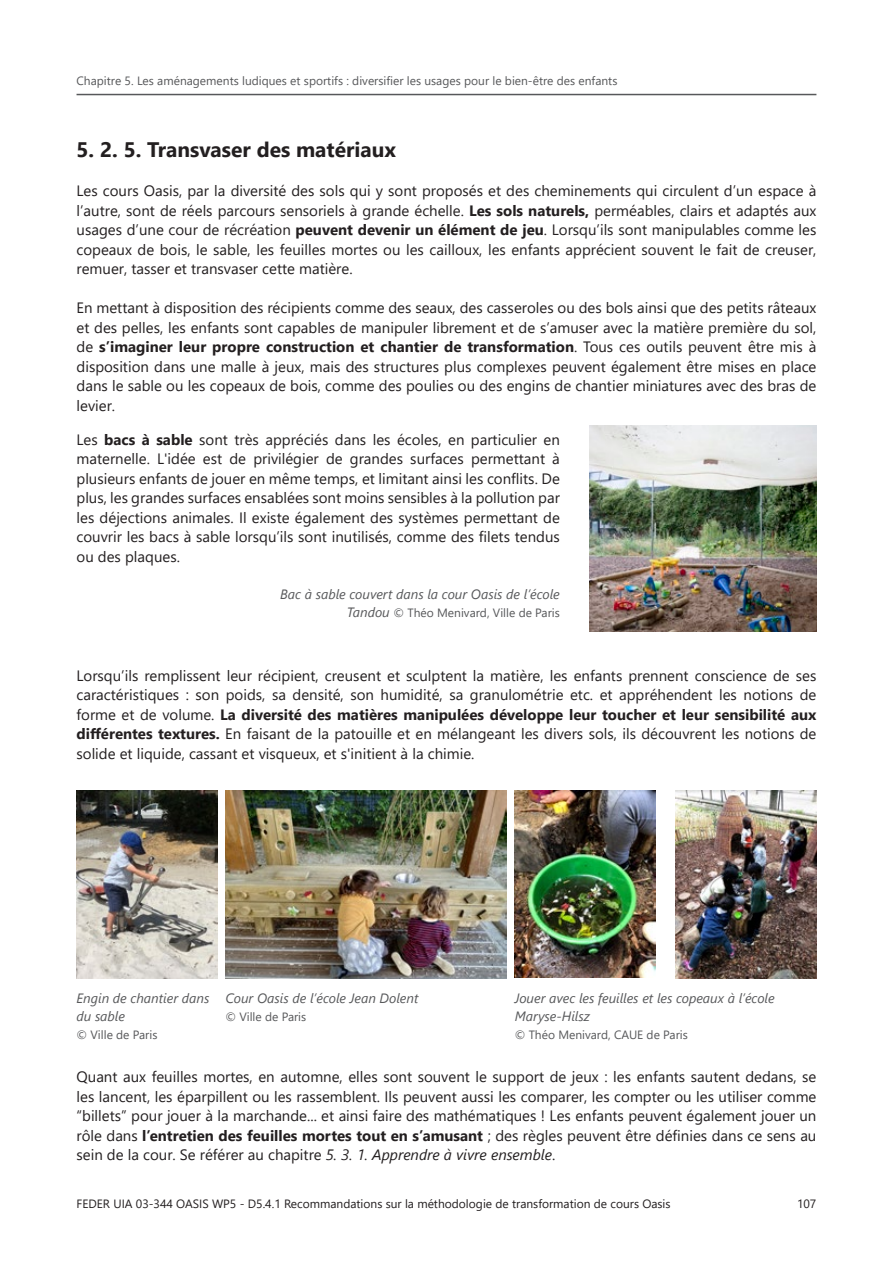
<style>
.page{position:relative;width:893px;height:1263px;background:#fff}
.page>*{position:absolute;margin:0;border:0;box-sizing:border-box;transform-origin:0 0}
.t1{font:700 21px "Segoe UI";color:#231f20}
.t2{font:15px/19.5px "Segoe UI";color:#231f20;text-align:justify}
.légende{font:italic 13.5px/18px "Segoe UI";color:#57585a}
.légende-2{font:12px "Segoe UI";color:#57585a}
.t3{font:12px "Segoe UI";color:#231f20}
.s1{font-weight:700}
.s2{font-style:italic;font-size:13.5px}
.s3{font-style:italic}
</style>
<div class="page">
<hr style="left:77px;top:94px;width:739px;height:1px;background:#57585a">
<img style="left:590px;top:425px;width:226px;height:206px">
<img style="left:225px;top:791px;width:281px;height:187px">
<img style="left:77px;top:791px;width:140px;height:187px">
<img style="left:515px;top:791px;width:140px;height:187px">
<img style="left:676px;top:791px;width:140px;height:187px">
<p class="légende-2" style="left:77px;top:70px;width:542px">Chapitre 5. Les aménagements ludiques et sportifs : diversifier les usages pour le bien-être des enfants</p>
<p class="t1" style="left:77px;top:130px;width:321px">5. 2. 5. Transvaser des matériaux</p>
<p class="t2" style="left:77px;top:180px;width:741px">Les cours Oasis, par la diversité des sols qui y sont proposés et des cheminements qui circulent d’un espace à l’autre, sont de réels parcours sensoriels à grande échelle. <span class="s1">Les sols naturels,</span> perméables, clairs et adaptés aux usages d’une cour de récréation <span class="s1">peuvent devenir un élément de jeu</span>. Lorsqu’ils sont manipulables comme les copeaux de bois, le sable, les feuilles mortes ou les cailloux, les enfants apprécient souvent le fait de creuser, remuer, tasser et transvaser cette matière.</p>
<p class="t2" style="left:77px;top:297px;width:741px">En mettant à disposition des récipients comme des seaux, des casseroles ou des bols ainsi que des petits râteaux et des pelles, les enfants sont capables de manipuler librement et de s’amuser avec la matière première du sol, de <span class="s1">s’imaginer leur propre construction et chantier de transformation</span>. Tous ces outils peuvent être mis à disposition dans une malle à jeux, mais des structures plus complexes peuvent également être mises en place dans le sable ou les copeaux de bois, comme des poulies ou des engins de chantier miniatures avec des bras de levier.</p>
<p class="t2" style="left:77px;top:428px;width:485px">Les <span class="s1">bacs à sable</span> sont très appréciés dans les écoles, en particulier en maternelle. L'idée est de privilégier de grandes surfaces permettant à plusieurs enfants de jouer en même temps, et limitant ainsi les conflits. De plus, les grandes surfaces ensablées sont moins sensibles à la pollution par les déjections animales. Il existe également des systèmes permettant de couvrir les bacs à sable lorsqu’ils sont inutilisés, comme des filets tendus ou des plaques.</p>
<p class="légende" style="left:280px;top:583px;width:281px">Bac à sable couvert dans la cour Oasis de l’école</p>
<p class="légende-2" style="left:347px;top:601px;width:214px"><span class="s2">Tandou</span> © Théo Menivard, Ville de Paris</p>
<p class="t2" style="left:77px;top:664px;width:741px">Lorsqu’ils remplissent leur récipient, creusent et sculptent la matière, les enfants prennent conscience de ses caractéristiques : son poids, sa densité, son humidité, sa granulométrie etc. et appréhendent les notions de forme et de volume. <span class="s1">La diversité des matières manipulées développe leur toucher et leur sensibilité aux différentes textures.</span> En faisant de la patouille et en mélangeant les divers sols, ils découvrent les notions de solide et liquide, cassant et visqueux, et s'initient à la chimie.</p>
<p class="légende" style="left:515px;top:987px;width:261px">Jouer avec les feuilles et les copeaux à l’école<br>Maryse-Hilsz</p>
<p class="légende-2" style="left:515px;top:1023px;width:175px">© Théo Menivard, CAUE de Paris</p>
<p class="t2" style="left:77px;top:1066px;width:741px">Quant aux feuilles mortes, en automne, elles sont souvent le support de jeux : les enfants sautent dedans, se les lancent, les éparpillent ou les rassemblent. Ils peuvent aussi les comparer, les compter ou les utiliser comme “billets” pour jouer à la marchande... et ainsi faire des mathématiques ! Les enfants peuvent également jouer un rôle dans <span class="s1">l’entretien des feuilles mortes tout en s’amusant</span> ; des règles peuvent être définies dans ce sens au sein de la cour. Se référer au chapitre <span class="s3">5. 3. 1. Apprendre à vivre ensemble</span>.</p>
<p class="légende" style="left:225px;top:987px;width:195px">Cour Oasis de l’école Jean Dolent</p>
<p class="légende-2" style="left:225px;top:1005px;width:82px">© Ville de Paris</p>
<p class="légende" style="left:77px;top:987px;width:134px">Engin de chantier dans du sable</p>
<p class="légende-2" style="left:77px;top:1023px;width:82px">© Ville de Paris</p>
<p class="t3" style="left:77px;top:1192px;width:596px">FEDER UIA 03-344 OASIS WP5 - D5.4.1 Recommandations sur la méthodologie de transformation de cours Oasis</p>
<p class="t3" style="left:797px;top:1192px;width:21px">107</p>
</div>
